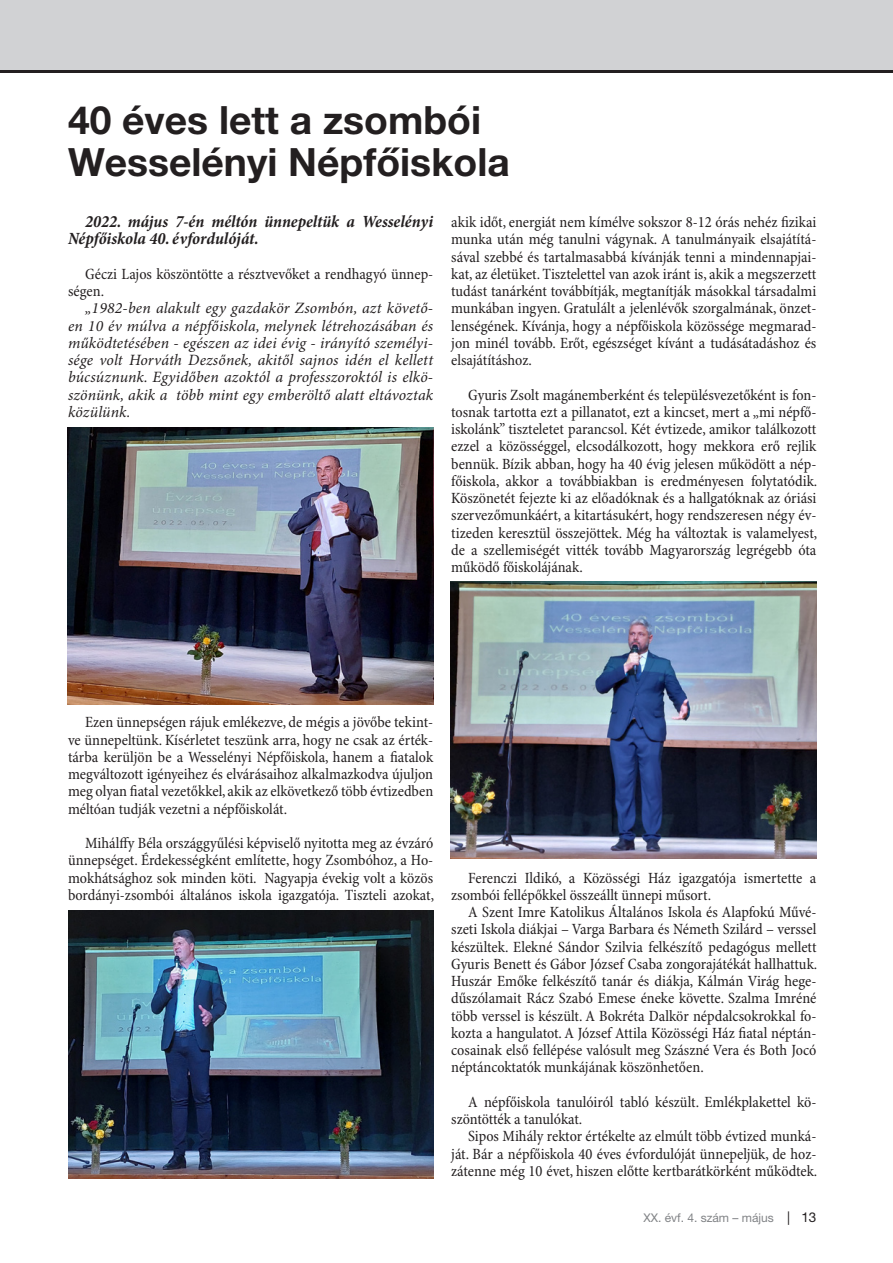
<style>
.page{position:relative;width:893px;height:1263px;background:#fff}
.page>*{position:absolute;margin:0;border:0;box-sizing:border-box;transform-origin:0 0}
.cim_2has{font:700 39px "Helvetica Neue LT Pro";color:#231f20}
.lead{font:italic 700 condensed 17.25px/17.2px "Minion Pro";letter-spacing:-.005em;color:#231f20}
.kenyer{font:condensed 15.75px/17.2px "Minion Pro";letter-spacing:-.005em;color:#231f20;text-align:justify}
.kenyer-2{font:italic 15.75px/17.2px "Minion Pro";letter-spacing:.005em;color:#231f20;text-align:justify}
.t1{font:12px "Helvetica Neue LT Pro";color:#808285}
.s1{font-size:13.5px;color:#231f20}
</style>
<div class="page">
<div style="left:0;top:0;width:893px;height:72px;background:#d1d2d4"></div>
<hr style="left:0;top:70px;width:893px;height:2px;background:#231f20">
<img style="left:68px;top:428px;width:365px;height:276px">
<img style="left:68px;top:911px;width:366px;height:267px">
<img style="left:451px;top:582px;width:365px;height:276px">
<p class="cim_2has" style="left:68px;top:96px;width:415px">40 éves lett a zsombói</p>
<p class="cim_2has" style="left:68px;top:138px;width:443px">Wesselényi Népfőiskola</p>
<p class="lead" style="left:68px;top:214px;width:367px;text-indent:17px">2022. május 7-én méltón ünnepeltük a Wesselényi<br>Népfőiskola 40. évfordulóját.</p>
<p class="kenyer" style="left:68px;top:266px;width:367px;text-indent:17px">Géczi Lajos köszöntötte a résztvevőket a rendhagyó ünnep&shy;ségen.</p>
<p class="kenyer-2" style="left:68px;top:300px;width:367px;text-indent:17px">„1982-ben alakult egy gazdakör Zsombón, azt követő&shy;en 10 év múlva a népfőiskola, melynek létrehozásában és működtetésében - egészen az idei évig - irányító személyi&shy;sége volt Horváth Dezsőnek, akitől sajnos idén el kellett búcsúznunk. Egyidőben azoktól a professzoroktól is elkö&shy;szönünk, akik a több mint egy emberöltő alatt eltávoztak közülünk.</p>
<p class="kenyer" style="left:451px;top:214px;width:367px">akik időt, energiát nem kímélve sokszor 8-12 órás nehéz fizikai munka után még tanulni vágynak. A tanulmányaik elsajátítá&shy;sával szebbé és tartalmasabbá kívánják tenni a mindennapjai&shy;kat, az életüket. Tisztelettel van azok iránt is, akik a megszerzett tudást tanárként továbbítják, megtanítják másokkal társadalmi munkában ingyen. Gratulált a jelenlévők szorgalmának, önzet&shy;lenségének. Kívánja, hogy a népfőiskola közössége megmarad&shy;jon minél tovább. Erőt, egészséget kívánt a tudásátadáshoz és elsajátításhoz.</p>
<p class="kenyer" style="left:451px;top:387px;width:368px;text-indent:17px">Gyuris Zsolt magánemberként és településvezetőként is fon&shy;tosnak tartotta ezt a pillanatot, ezt a kincset, mert a „mi népfő&shy;iskolánk” tiszteletet parancsol. Két évtizede, amikor találkozott ezzel a közösséggel, elcsodálkozott, hogy mekkora erő rejlik bennük. Bízik abban, hogy ha 40 évig jelesen működött a nép&shy;főiskola, akkor a továbbiakban is eredményesen folytatódik.<br>Köszönetét fejezte ki az előadóknak és a hallgatóknak az óriási szervezőmunkáért, a kitartásukért, hogy rendszeresen négy év&shy;tizeden keresztül összejöttek. Még ha változtak is valamelyest, de a szellemiségét vitték tovább Magyarország legrégebb óta működő főiskolájának.</p>
<p class="kenyer" style="left:68px;top:714px;width:367px;text-indent:17px">Ezen ünnepségen rájuk emlékezve, de mégis a jövőbe tekint&shy;ve ünnepeltünk. Kísérletet teszünk arra, hogy ne csak az érték&shy;tárba kerüljön be a Wesselényi Népfőiskola, hanem a fiatalok megváltozott igényeihez és elvárásaihoz alkalmazkodva újuljon meg olyan fiatal vezetőkkel, akik az elkövetkező több évtizedben méltóan tudják vezetni a népfőiskolát.</p>
<p class="kenyer" style="left:68px;top:835px;width:368px;text-indent:17px">Mihálffy Béla országgyűlési képviselő nyitotta meg az évzáró ünnepséget. Érdekességként említette, hogy Zsombóhoz, a Ho&shy;mokhátsághoz sok minden köti. Nagyapja évekig volt a közös bordányi-zsombói általános iskola igazgatója. Tiszteli azokat,</p>
<p class="kenyer" style="left:451px;top:870px;width:367px;text-indent:17px">Ferenczi Ildikó, a Közösségi Ház igazgatója ismertette a zsombói fellépőkkel összeállt ünnepi műsort.</p>
<p class="kenyer" style="left:451px;top:904px;width:368px;text-indent:17px">A Szent Imre Katolikus Általános Iskola és Alapfokú Művé&shy;szeti Iskola diákjai – Varga Barbara és Németh Szilárd – verssel készültek. Elekné Sándor Szilvia felkészítő pedagógus mellett Gyuris Benett és Gábor József Csaba zongorajátékát hallhattuk.<br>Huszár Emőke felkészítő tanár és diákja, Kálmán Virág hege&shy;dűszólamait Rácz Szabó Emese éneke követte. Szalma Imréné több verssel is készült. A Bokréta Dalkör népdalcsokrokkal fo&shy;kozta a hangulatot. A József Attila Közösségi Ház fiatal néptán&shy;cosainak első fellépése valósult meg Szászné Vera és Both Jocó néptáncoktatók munkájának köszönhetően.</p>
<p class="kenyer" style="left:451px;top:1094px;width:367px;text-indent:17px">A népfőiskola tanulóiról tabló készült. Emlékplakettel kö&shy;szöntötték a tanulókat.</p>
<p class="kenyer" style="left:451px;top:1128px;width:368px;text-indent:17px">Sipos Mihály rektor értékelte az elmúlt több évtized munká&shy;ját. Bár a népfőiskola 40 éves évfordulóját ünnepeljük, de hoz&shy;zátenne még 10 évet, hiszen előtte kertbarátkörként működtek.</p>
<p class="t1" style="left:643px;top:1210px;width:175px">XX. évf. 4. szám – május <span class="s1">| 13</span></p>
</div>
